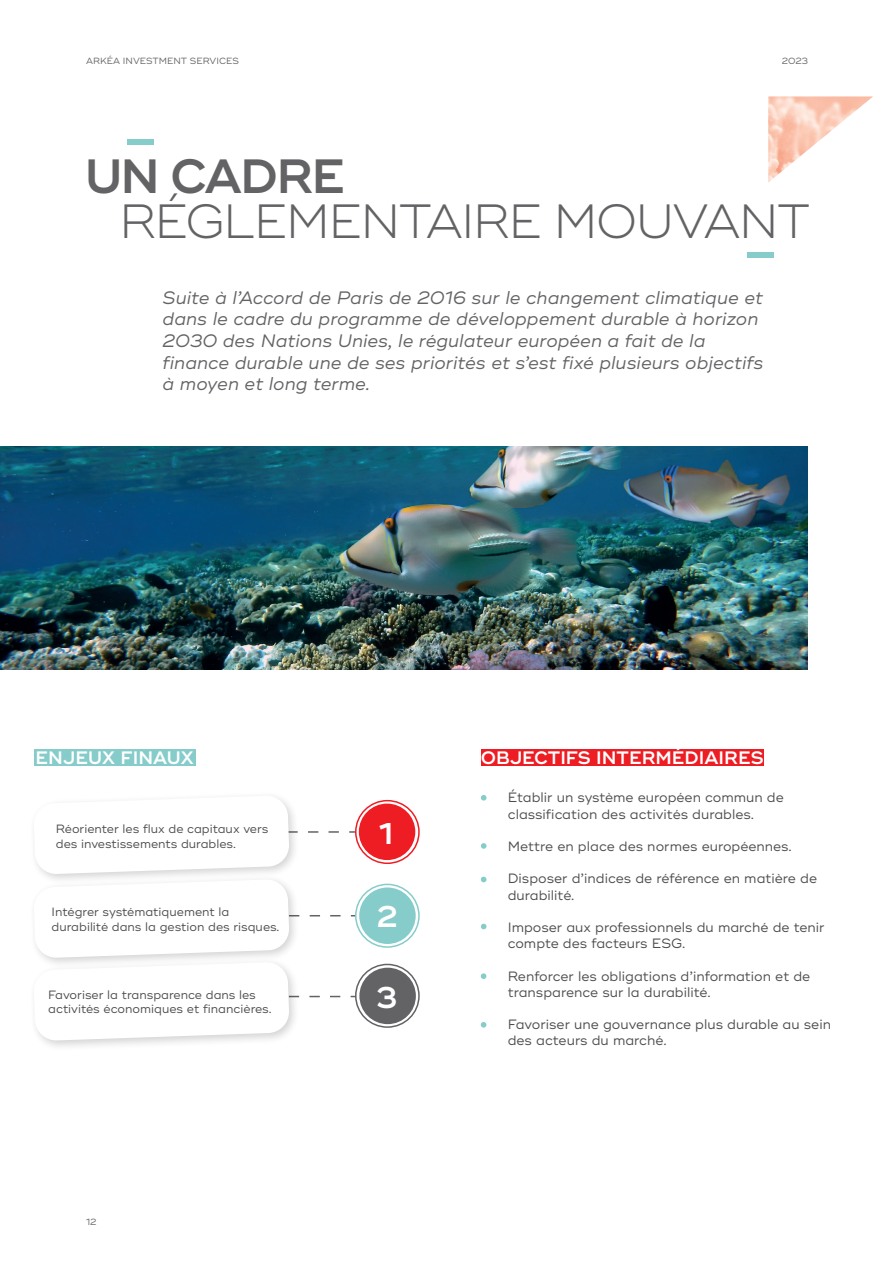
<style>
.page{position:relative;width:893px;height:1263px;background:#fff}
.page>*{position:absolute;margin:0;border:0;box-sizing:border-box;transform-origin:0 0}
.t1{font:300 48px "Ridley Grotesk";letter-spacing:-.04em;color:#636366}
.t2{font:600 48px "Ridley Grotesk";letter-spacing:-.04em;color:#636366}
.t3{font:600 30px "Ridley Grotesk";color:#fff}
.t4{font:italic 18px/21.6px "Ridley Grotesk";color:#636366}
.t5{font:600 18px "Ridley Grotesk";color:#fff}
.t6{font:13.5px/16.2px "Ridley Grotesk";color:#4b4c4d}
.t7{font:12px/14.4px "Ridley Grotesk";color:#4b4c4d}
.t8{font:9px "Ridley Grotesk";color:#636366}
</style>
<div class="page">
<svg style="left:330px;top:915px;width:25px;height:1px"></svg>
<img style="left:0;top:447px;width:808px;height:222px">
<svg style="left:330px;top:996px;width:25px;height:1px"></svg>
<div style="left:127px;top:139px;width:27px;height:6px;background:#86ccca"></div>
<svg style="left:329px;top:831px;width:26px;height:2px"></svg>
<div style="left:747px;top:252px;width:26px;height:5px;background:#86ccca"></div>
<img style="left:768px;top:96px;width:105px;height:86px">
<div style="left:481px;top:749px;width:283px;height:16px;background:#ee1d23"></div>
<div style="left:34px;top:749px;width:162px;height:16px;background:#86ccca"></div>
<svg style="left:481px;top:795px;width:5px;height:5px"></svg>
<svg style="left:481px;top:843px;width:5px;height:6px"></svg>
<svg style="left:481px;top:877px;width:5px;height:5px"></svg>
<svg style="left:481px;top:924px;width:5px;height:5px"></svg>
<svg style="left:481px;top:973px;width:5px;height:6px"></svg>
<svg style="left:481px;top:1022px;width:5px;height:5px"></svg>
<svg style="left:356px;top:884px;width:63px;height:63px"></svg>
<div style="left:355px;top:884px;width:65px;height:64px;border:2px solid #86ccca;border-radius:50%"></div>
<div style="left:359px;top:887px;width:57px;height:57px;background:#86ccca;border-radius:50%"></div>
<svg style="left:356px;top:964px;width:63px;height:63px"></svg>
<div style="left:355px;top:964px;width:65px;height:64px;border:2px solid #636366;border-radius:50%"></div>
<div style="left:359px;top:968px;width:57px;height:56px;background:#636366;border-radius:50%"></div>
<div style="left:29px;top:957px;width:271px;height:94px;background:#231f20;opacity:.2"></div>
<svg style="left:34px;top:797px;width:286px;height:244px"></svg>
<svg style="left:356px;top:801px;width:63px;height:62px"></svg>
<div style="left:355px;top:800px;width:65px;height:64px;border:2px solid #ee1d23;border-radius:50%"></div>
<div style="left:359px;top:803px;width:56px;height:57px;background:#ee1d23;border-radius:50%"></div>
<p class="t8" style="left:86px;top:55px;width:154px">ARKÉA INVESTMENT SERVICES</p>
<p class="t8" style="left:782px;top:55px;width:28px">2023</p>
<p class="t2" style="left:85px;top:147px;width:261px">UN CADRE</p>
<p class="t1" style="left:119px;top:192px;width:693px">RÉGLEMENTAIRE MOUVANT</p>
<p class="t4" style="left:163px;top:287px;width:602px">Suite à l’Accord de Paris de 2016 sur le changement climatique et dans le cadre du programme de développement durable à horizon 2030 des Nations Unies, le régulateur européen a fait de la finance durable une de ses priorités et s’est fixé plusieurs objectifs à moyen et long terme.</p>
<p class="t5" style="left:35px;top:746px;width:160px">ENJEUX FINAUX</p>
<p class="t5" style="left:481px;top:746px;width:284px">OBJECTIFS INTERMÉDIAIRES</p>
<p class="t7" style="left:56px;top:822px;width:214px">Réorienter les flux de capitaux vers des investissements durables.</p>
<p class="t3" style="left:379px;top:815px;width:16px">1</p>
<p class="t7" style="left:52px;top:905px;width:229px">Intégrer systématiquement la durabilité dans la gestion des risques.</p>
<p class="t3" style="left:376px;top:898px;width:23px">2</p>
<p class="t7" style="left:48px;top:988px;width:225px">Favoriser la transparence dans les activités économiques et financières.</p>
<p class="t3" style="left:376px;top:979px;width:22px">3</p>
<p class="t8" style="left:86px;top:1216px;width:12px">12</p>
<p class="t6" style="left:481px;top:790px;width:304px;text-align:center">• Établir un système européen commun de classification des activités durables.</p>
<p class="t6" style="left:481px;top:838px;width:313px">• Mettre en place des normes européennes.</p>
<p class="t6" style="left:508px;top:871px;width:311px;text-indent:-27px">• Disposer d’indices de référence en matière de durabilité.</p>
<p class="t6" style="left:508px;top:919px;width:318px;text-indent:-27px">• Imposer aux professionnels du marché de tenir compte des facteurs ESG.</p>
<p class="t6" style="left:508px;top:968px;width:304px;text-indent:-27px">• Renforcer les obligations d’information et de transparence sur la durabilité.</p>
<p class="t6" style="left:508px;top:1017px;width:325px;text-indent:-27px">• Favoriser une gouvernance plus durable au sein des acteurs du marché.</p>
</div>
